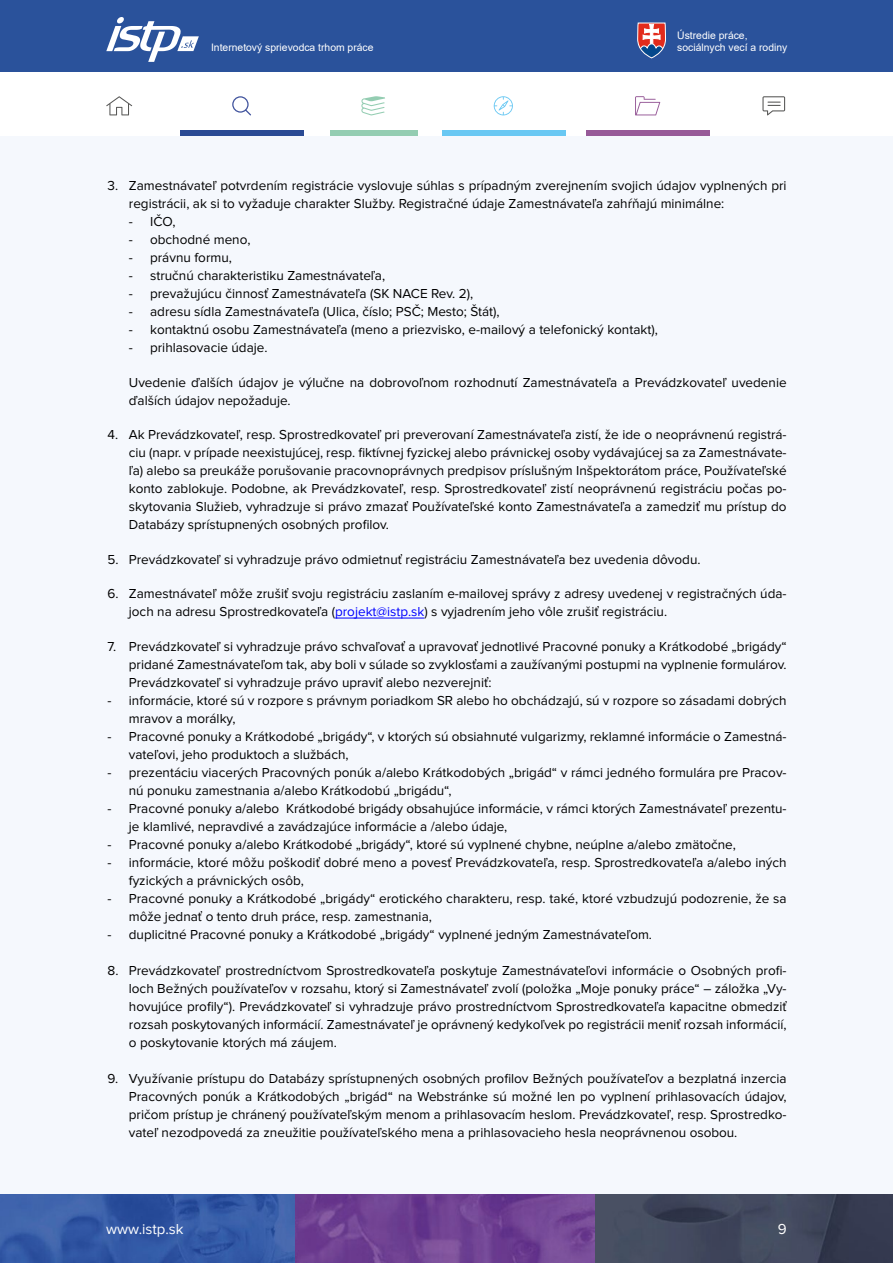
<style>
.page{position:relative;width:893px;height:1263px;background:#fff}
.page>*{position:absolute;margin:0;border:0;box-sizing:border-box;transform-origin:0 0}
.t1{font:15px "Proxima Nova";color:#fff}
.t2{font:13.5px/18px "Proxima Nova";color:#000}
.t3{font:10.35px "Arial";color:#fff}
.s1{color:#00f}
</style>
<div class="page">
<div style="left:180px;top:130px;width:123px;height:6px;background:#2b4b94"></div>
<div style="left:587px;top:130px;width:123px;height:6px;background:#975a98"></div>
<div style="left:442px;top:130px;width:123px;height:6px;background:#69c8f3"></div>
<div style="left:330px;top:130px;width:87px;height:6px;background:#94cdb2"></div>
<svg style="left:106px;top:96px;width:26px;height:19px"></svg>
<svg style="left:232px;top:96px;width:19px;height:19px"></svg>
<svg style="left:361px;top:96px;width:24px;height:19px"></svg>
<svg style="left:494px;top:96px;width:19px;height:19px"></svg>
<svg style="left:635px;top:96px;width:25px;height:19px"></svg>
<svg style="left:762px;top:96px;width:23px;height:19px"></svg>
<div style="left:0;top:0;width:893px;height:72px;background:#2a529b"></div>
<div style="left:0;top:136px;width:893px;height:1127px;background:#f5f8fd"></div>
<svg style="left:106px;top:17px;width:93px;height:45px"></svg>
<svg style="left:637px;top:23px;width:29px;height:35px"></svg>
<img style="left:0;top:1194px;width:295px;height:69px">
<svg style="left:295px;top:1194px;width:301px;height:69px;background:#6f4192"></svg>
<img style="left:596px;top:1194px;width:297px;height:69px">
<hr style="left:335px;top:618px;width:89px;height:1px;background:#00f">
<p class="t3" style="left:677px;top:28px;width:72px">Ústredie práce,</p>
<p class="t3" style="left:211px;top:40px;width:164px">Internetový sprievodca trhom práce</p>
<p class="t3" style="left:677px;top:40px;width:112px">sociálnych vecí a rodiny</p>
<p class="t2" style="left:129px;top:177px;width:659px;text-indent:-21px">3. Zamestnávateľ potvrdením registrácie vyslovuje súhlas s prípadným zverejnením svojich údajov vyplnených pri registrácii, ak si to vyžaduje charakter Služby. Registračné údaje Zamestnávateľa zahŕňajú minimálne:</p>
<p class="t2" style="left:129px;top:213px;width:48px">- IČO,</p>
<p class="t2" style="left:129px;top:231px;width:123px">- obchodné meno,</p>
<p class="t2" style="left:129px;top:249px;width:104px">- právnu formu,</p>
<p class="t2" style="left:129px;top:267px;width:258px">- stručnú charakteristiku Zamestnávateľa,</p>
<p class="t2" style="left:129px;top:285px;width:346px">- prevažujúcu činnosť Zamestnávateľa (SK NACE Rev. 2),</p>
<p class="t2" style="left:129px;top:303px;width:372px">- adresu sídla Zamestnávateľa (Ulica, číslo; PSČ; Mesto; Štát),</p>
<p class="t2" style="left:129px;top:321px;width:530px">- kontaktnú osobu Zamestnávateľa (meno a priezvisko, e-mailový a telefonický kontakt),</p>
<p class="t2" style="left:129px;top:339px;width:140px">- prihlasovacie údaje.</p>
<p class="t2" style="left:129px;top:374px;width:659px">Uvedenie ďalších údajov je výlučne na dobrovoľnom rozhodnutí Zamestnávateľa a Prevádzkovateľ uvedenie ďalších údajov nepožaduje.</p>
<p class="t2" style="left:129px;top:426px;width:659px;text-align:justify;text-indent:-21px">4. Ak Prevádzkovateľ, resp. Sprostredkovateľ pri preverovaní Zamestnávateľa zistí, že ide o neoprávnenú registrá&shy;ciu (napr. v prípade neexistujúcej, resp. fiktívnej fyzickej alebo právnickej osoby vydávajúcej sa za Zamestnávate&shy;ľa) alebo sa preukáže porušovanie pracovnoprávnych predpisov príslušným Inšpektorátom práce, Používateľské konto zablokuje. Podobne, ak Prevádzkovateľ, resp. Sprostredkovateľ zistí neoprávnenú registráciu počas po&shy;skytovania Služieb, vyhradzuje si právo zmazať Používateľské konto Zamestnávateľa a zamedziť mu prístup do Databázy sprístupnených osobných profilov.</p>
<p class="t2" style="left:108px;top:551px;width:594px">5. Prevádzkovateľ si vyhradzuje právo odmietnuť registráciu Zamestnávateľa bez uvedenia dôvodu.</p>
<p class="t2" style="left:129px;top:585px;width:659px;text-indent:-21px">6. Zamestnávateľ môže zrušiť svoju registráciu zaslaním e-mailovej správy z adresy uvedenej v registračných úda&shy;joch na adresu Sprostredkovateľa (<span class="s1">projekt@istp.sk</span>) s vyjadrením jeho vôle zrušiť registráciu.</p>
<p class="t2" style="left:129px;top:638px;width:659px;text-align:justify;text-indent:-21px">7. Prevádzkovateľ si vyhradzuje právo schvaľovať a upravovať jednotlivé Pracovné ponuky a Krátkodobé „brigády“ pridané Zamestnávateľom tak, aby boli v súlade so zvyklosťami a zaužívanými postupmi na vyplnenie formulárov.<br>Prevádzkovateľ si vyhradzuje právo upraviť alebo nezverejniť:</p>
<p class="t2" style="left:129px;top:692px;width:659px;text-indent:-21px">- informácie, ktoré sú v rozpore s právnym poriadkom SR alebo ho obchádzajú, sú v rozpore so zásadami dobrých mravov a morálky,</p>
<p class="t2" style="left:129px;top:728px;width:659px;text-indent:-21px">- Pracovné ponuky a Krátkodobé „brigády“, v ktorých sú obsiahnuté vulgarizmy, reklamné informácie o Zamestná&shy;vateľovi, jeho produktoch a službách,</p>
<p class="t2" style="left:129px;top:764px;width:659px;text-indent:-21px">- prezentáciu viacerých Pracovných ponúk a/alebo Krátkodobých „brigád“ v rámci jedného formulára pre Pracov&shy;nú ponuku zamestnania a/alebo Krátkodobú „brigádu“,</p>
<p class="t2" style="left:129px;top:800px;width:659px;text-indent:-21px">- Pracovné ponuky a/alebo Krátkodobé brigády obsahujúce informácie, v rámci ktorých Zamestnávateľ prezentu&shy;je klamlivé, nepravdivé a zavádzajúce informácie a /alebo údaje,</p>
<p class="t2" style="left:108px;top:836px;width:630px">- Pracovné ponuky a/alebo Krátkodobé „brigády“, ktoré sú vyplnené chybne, neúplne a/alebo zmätočne,</p>
<p class="t2" style="left:129px;top:854px;width:659px;text-indent:-21px">- informácie, ktoré môžu poškodiť dobré meno a povesť Prevádzkovateľa, resp. Sprostredkovateľa a/alebo iných fyzických a právnických osôb,</p>
<p class="t2" style="left:129px;top:890px;width:659px;text-indent:-21px">- Pracovné ponuky a Krátkodobé „brigády“ erotického charakteru, resp. také, ktoré vzbudzujú podozrenie, že sa môže jednať o tento druh práce, resp. zamestnania,</p>
<p class="t2" style="left:108px;top:926px;width:546px">- duplicitné Pracovné ponuky a Krátkodobé „brigády“ vyplnené jedným Zamestnávateľom.</p>
<p class="t2" style="left:129px;top:962px;width:659px;text-align:justify;text-indent:-21px">8. Prevádzkovateľ prostredníctvom Sprostredkovateľa poskytuje Zamestnávateľovi informácie o Osobných profi&shy;loch Bežných používateľov v rozsahu, ktorý si Zamestnávateľ zvolí (položka „Moje ponuky práce“ – záložka „Vy&shy;hovujúce profily“). Prevádzkovateľ si vyhradzuje právo prostredníctvom Sprostredkovateľa kapacitne obmedziť rozsah poskytovaných informácií. Zamestnávateľ je oprávnený kedykoľvek po registrácii meniť rozsah informácií, o poskytovanie ktorých má záujem.</p>
<p class="t2" style="left:129px;top:1070px;width:659px;text-align:justify;text-indent:-21px">9. Využívanie prístupu do Databázy sprístupnených osobných profilov Bežných používateľov a bezplatná inzercia Pracovných ponúk a Krátkodobých „brigád“ na Webstránke sú možné len po vyplnení prihlasovacích údajov, pričom prístup je chránený používateľským menom a prihlasovacím heslom. Prevádzkovateľ, resp. Sprostredko&shy;vateľ nezodpovedá za zneužitie používateľského mena a prihlasovacieho hesla neoprávnenou osobou.</p>
<p class="t1" style="left:106px;top:1220px;width:79px">www.istp.sk</p>
<p class="t1" style="left:778px;top:1220px;width:10px">9</p>
</div>
